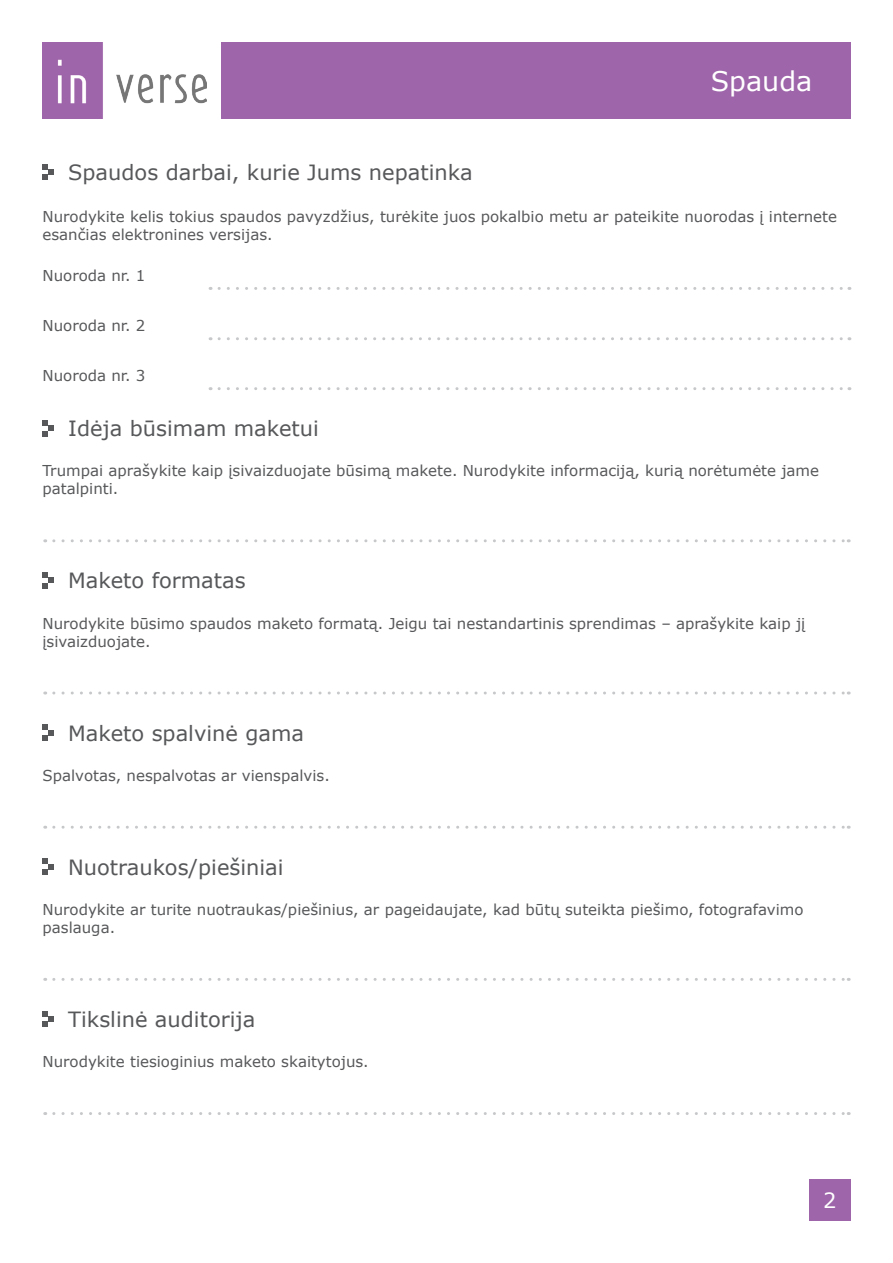
<style>
.page{position:relative;width:893px;height:1263px;background:#fff}
.page>*{position:absolute;margin:0;border:0;box-sizing:border-box;transform-origin:0 0}
.t1{font:27px "Verdana";color:#fff}
.t2{font:21px "Verdana";color:#57585a}
.t3{font:21px "Verdana";color:#fff}
.t4{font:15px/18px "Verdana";color:#57585a}
</style>
<div class="page">
<img style="left:43px;top:43px;width:163px;height:76px">
<div style="left:221px;top:43px;width:629px;height:76px;background:#9e65aa"></div>
<div style="left:809px;top:1179px;width:41px;height:41px;background:#9e65aa"></div>
<svg style="left:219px;top:287px;width:631px;height:3px"></svg>
<svg style="left:219px;top:337px;width:631px;height:3px"></svg>
<svg style="left:219px;top:387px;width:631px;height:3px"></svg>
<svg style="left:54px;top:539px;width:795px;height:3px"></svg>
<svg style="left:54px;top:691px;width:795px;height:3px"></svg>
<svg style="left:54px;top:826px;width:795px;height:3px"></svg>
<svg style="left:54px;top:978px;width:795px;height:3px"></svg>
<svg style="left:54px;top:1112px;width:795px;height:3px"></svg>
<svg style="left:43px;top:164px;width:10px;height:16px"></svg>
<svg style="left:43px;top:420px;width:10px;height:16px"></svg>
<svg style="left:43px;top:572px;width:10px;height:16px"></svg>
<svg style="left:43px;top:724px;width:10px;height:16px"></svg>
<svg style="left:43px;top:859px;width:10px;height:16px"></svg>
<svg style="left:43px;top:1011px;width:10px;height:16px"></svg>
<h2 class="t2" style="left:68px;top:159px;width:406px">Spaudos darbai, kurie Jums nepatinka</h2>
<h1 class="t1" style="left:711px;top:64px;width:103px">Spauda</h1>
<p class="t4" style="left:43px;top:207px;width:796px">Nurodykite kelis tokius spaudos pavyzdžius, turėkite juos pokalbio metu ar pateikite nuorodas į internete esančias elektronines versijas.</p>
<p class="t4" style="left:43px;top:266px;width:105px">Nuoroda nr. 1</p>
<p class="t4" style="left:43px;top:316px;width:105px">Nuoroda nr. 2</p>
<p class="t4" style="left:43px;top:366px;width:105px">Nuoroda nr. 3</p>
<h2 class="t2" style="left:68px;top:415px;width:252px">Idėja būsimam maketui</h2>
<p class="t4" style="left:43px;top:461px;width:778px">Trumpai aprašykite kaip įsivaizduojate būsimą makete. Nurodykite informaciją, kurią norėtumėte jame patalpinti.</p>
<h2 class="t2" style="left:68px;top:567px;width:179px">Maketo formatas</h2>
<p class="t4" style="left:43px;top:613px;width:764px">Nurodykite būsimo spaudos maketo formatą. Jeigu tai nestandartinis sprendimas – aprašykite kaip jį įsivaizduojate.</p>
<h2 class="t2" style="left:68px;top:720px;width:237px">Maketo spalvinė gama</h2>
<p class="t4" style="left:43px;top:766px;width:289px">Spalvotas, nespalvotas ar vienspalvis.</p>
<h2 class="t2" style="left:68px;top:854px;width:217px">Nuotraukos/piešiniai</h2>
<p class="t4" style="left:43px;top:900px;width:763px">Nurodykite ar turite nuotraukas/piešinius, ar pageidaujate, kad būtų suteikta piešimo, fotografavimo paslauga.</p>
<h2 class="t2" style="left:68px;top:1006px;width:189px">Tikslinė auditorija</h2>
<p class="t4" style="left:43px;top:1052px;width:328px">Nurodykite tiesioginius maketo skaitytojus.</p>
<h2 class="t3" style="left:823px;top:1187px;width:15px">2</h2>
</div>
